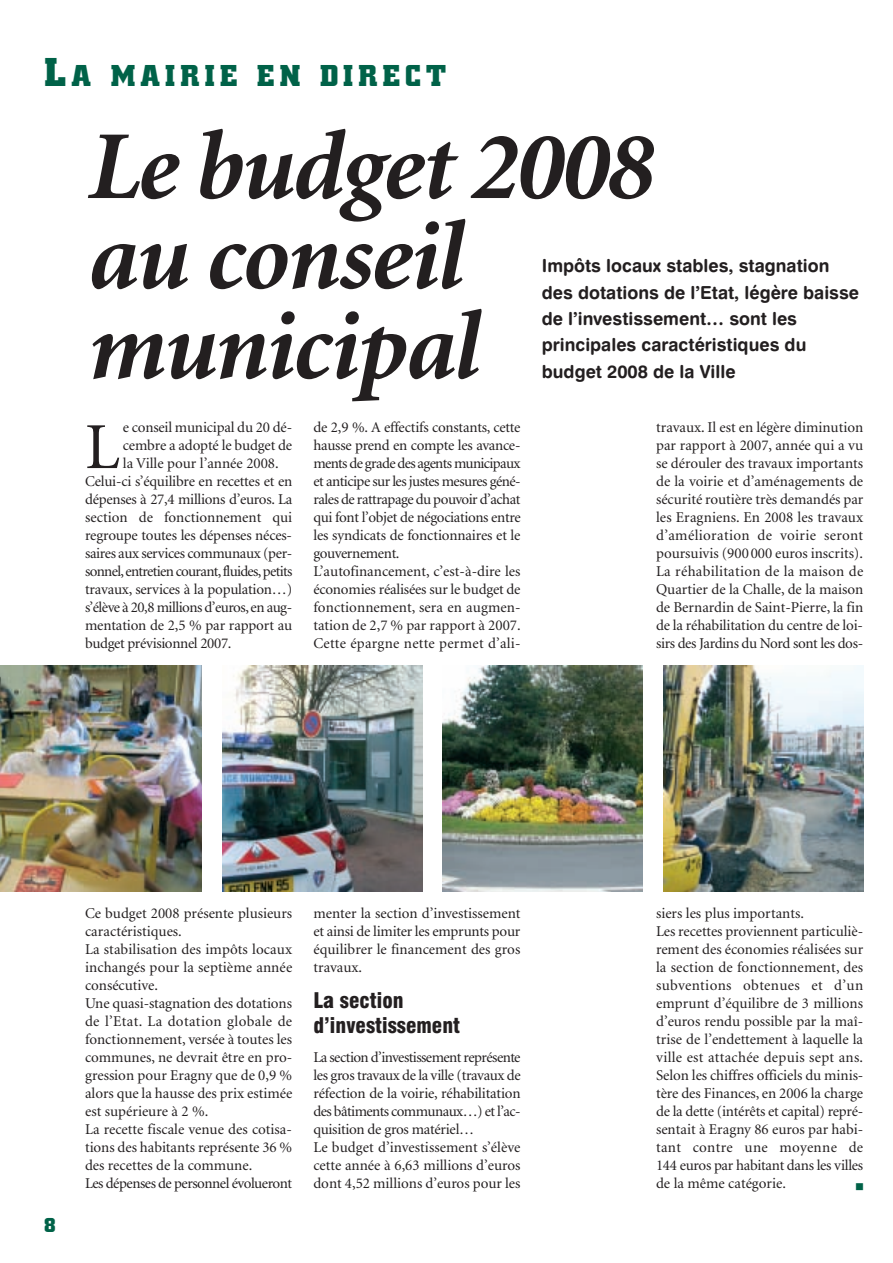
<style>
.page{position:relative;width:893px;height:1263px;background:#fff}
.page>*{position:absolute;margin:0;border:0;box-sizing:border-box;transform-origin:0 0}
.t1{font:italic 700 97.5px/90px "Minion";letter-spacing:-.025em;color:#231f20}
.t2{font:65.7px "Minion";color:#231f20}
.t3{font:700 27px "Civic";letter-spacing:.17em;color:#006248}
.t4{font:900 condensed 21px/25.2px "Swiss 721 BT";color:#231f20}
.t5{font:18px/26.4px "Swiss 721 BT Bold Rounded";color:#231f20}
.t6{font:700 18px "Civic";color:#006248}
.t7{font:15px/18px "Minion";letter-spacing:-.005em;color:#231f20}
.t8{font:15px "Minion";letter-spacing:-.025em;color:#231f20}
.t9{font:15px "Minion";letter-spacing:-.045em;color:#231f20}
.t10{font:15px "Minion";letter-spacing:-.035em;color:#231f20}
.t11{font:12px "Wingdings";color:#006248}
.s1{font-size:36px}
</style>
<div class="page">
<img style="left:222px;top:666px;width:200px;height:226px">
<img style="left:443px;top:666px;width:200px;height:226px">
<img style="left:663px;top:666px;width:200px;height:226px">
<img style="left:0;top:666px;width:202px;height:226px">
<h3 class="t3" style="left:44px;top:61px;width:404px"><span class="s1">L</span>A MAIRIE EN DIRECT</h3>
<h1 class="t1" style="left:85px;top:130px;width:567px">Le budget 2008 au conseil municipal</h1>
<p class="t5" style="left:542px;top:254px;width:319px">Impôts locaux stables, stagnation des dotations de l’Etat, légère baisse de l’investissement… sont les principales caractéristiques du budget 2008 de la Ville</p>
<h2 class="t2" style="left:85px;top:421px;width:36px">L</h2>
<p class="t7" style="left:123px;top:419px;width:171px">e conseil municipal du 20 dé-</p>
<p class="t7" style="left:123px;top:437px;width:171px">cembre a adopté le budget de</p>
<p class="t7" style="left:123px;top:455px;width:157px">la Ville pour l’année 2008.</p>
<p class="t7" style="left:85px;top:473px;width:209px">Celui-ci s’équilibre en recettes et en</p>
<p class="t7" style="left:85px;top:491px;width:209px">dépenses à 27,4 millions d’euros. La</p>
<p class="t7" style="left:85px;top:509px;width:209px">section de fonctionnement qui</p>
<p class="t7" style="left:85px;top:527px;width:209px">regroupe toutes les dépenses néces-</p>
<p class="t8" style="left:85px;top:547px;width:209px">saires aux services communaux (per-</p>
<p class="t9" style="left:85px;top:565px;width:209px">sonnel,entretien courant,fluides,petits</p>
<p class="t7" style="left:85px;top:581px;width:209px">travaux, services à la population…)</p>
<p class="t10" style="left:85px;top:601px;width:209px">s’élève à 20,8 millions d’euros,en aug-</p>
<p class="t7" style="left:85px;top:617px;width:209px">mentation de 2,5 % par rapport au</p>
<p class="t8" style="left:85px;top:637px;width:148px">budget prévisionnel 2007.</p>
<p class="t7" style="left:313px;top:419px;width:209px">de 2,9 %. A effectifs constants, cette hausse prend en compte les avance&shy;ments de grade des agents municipaux et anticipe sur les justes mesures géné&shy;rales de rattrapage du pouvoir d’achat qui font l’objet de négociations entre les syndicats de fonctionnaires et le gouvernement.<br>L’autofinancement, c’est-à-dire les économies réalisées sur le budget de fonctionnement, sera en augmen&shy;tation de 2,7 % par rapport à 2007.<br>Cette épargne nette permet d’ali-</p>
<p class="t6" style="left:44px;top:1215px;width:13px">8</p>
<p class="t7" style="left:85px;top:905px;width:209px">Ce budget 2008 présente plusieurs caractéristiques.<br>La stabilisation des impôts locaux inchangés pour la septième année consécutive.<br>Une quasi-stagnation des dotations de l’Etat. La dotation globale de fonctionnement, versée à toutes les communes, ne devrait être en pro&shy;gression pour Eragny que de 0,9 % alors que la hausse des prix estimée est supérieure à 2 %.<br>La recette fiscale venue des cotisa&shy;tions des habitants représente 36 % des recettes de la commune.<br>Les dépenses de personnel évolueront</p>
<p class="t7" style="left:313px;top:905px;width:209px;text-align:justify">menter la section d’investissement et ainsi de limiter les emprunts pour équilibrer le financement des gros travaux.</p>
<h3 class="t4" style="left:313px;top:989px;width:148px">La section d’investissement</h3>
<p class="t7" style="left:313px;top:1049px;width:209px">La section d’investissement représente les gros travaux de la ville (travaux de réfection de la voirie, réhabilitation des bâtiments communaux…) et l’ac&shy;quisition de gros matériel…<br>Le budget d’investissement s’élève cette année à 6,63 millions d’euros dont 4,52 millions d’euros pour les</p>
<p class="t7" style="left:656px;top:419px;width:209px;text-align:justify">travaux. Il est en légère diminution par rapport à 2007, année qui a vu se dérouler des travaux importants de la voirie et d’aménagements de sécurité routière très demandés par les Eragniens. En 2008 les travaux d’amélioration de voirie seront poursuivis (900 000 euros inscrits).<br>La réhabilitation de la maison de Quartier de la Challe, de la maison de Bernardin de Saint-Pierre, la fin de la réhabilitation du centre de loi&shy;sirs des Jardins du Nord sont les dos-</p>
<p class="t7" style="left:656px;top:905px;width:209px">siers les plus importants.<br>Les recettes proviennent particuliè&shy;rement des économies réalisées sur la section de fonctionnement, des subventions obtenues et d’un emprunt d’équilibre de 3 millions d’euros rendu possible par la maî&shy;trise de l’endettement à laquelle la ville est attachée depuis sept ans.<br>Selon les chiffres officiels du minis&shy;tère des Finances, en 2006 la charge de la dette (intérêts et capital) repré&shy;sentait à Eragny 86 euros par habi&shy;tant contre une moyenne de 144 euros par habitant dans les villes de la même catégorie.</p>
<p class="t11" style="left:855px;top:1180px;width:10px">■</p>
</div>
